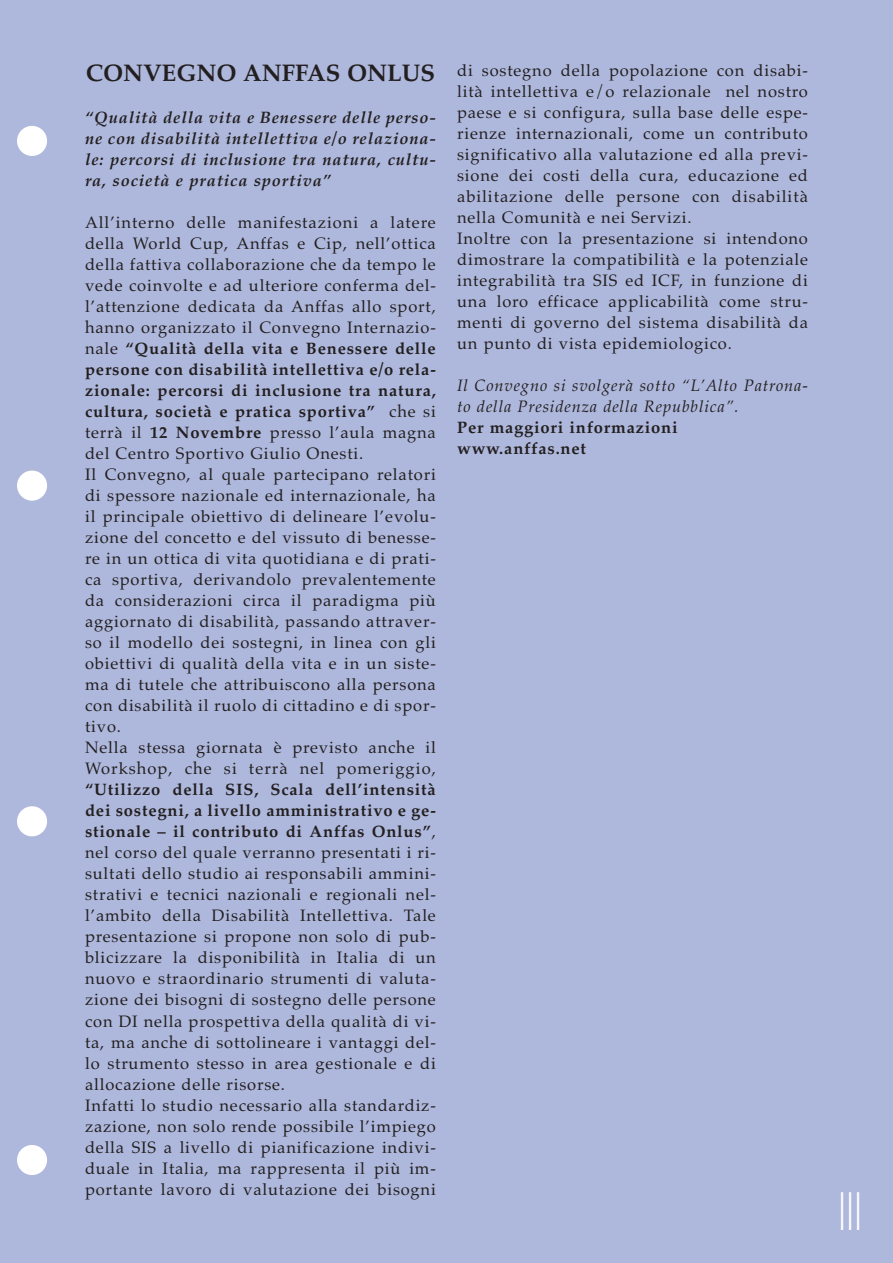
<style>
.page{position:relative;width:893px;height:1263px;background:#aeb8dc}
.page>*{position:absolute;margin:0;border:0;box-sizing:border-box;transform-origin:0 0}
.t1{font:300 54px "Bauhaus";color:#fff;scale:.9 1}
.t2{font:700 24px "Palatino";color:#231f20}
.t3{font:16.5px/21px "Palatino";letter-spacing:.05em;color:#231f20}
.t4{font:italic 700 16.5px/21px "Palatino";letter-spacing:.05em;color:#231f20;text-align:justify}
.t5{font:italic 16.5px/21px "Palatino";letter-spacing:.05em;color:#231f20}
.t6{font:700 16.5px/21px "Palatino";letter-spacing:.05em;color:#231f20}
.s1{font-weight:700}
</style>
<div class="page">
<div style="left:17px;top:126px;width:30px;height:30px;background:#fff;border-radius:50%"></div>
<div style="left:17px;top:471px;width:30px;height:30px;background:#fff;border-radius:50%"></div>
<div style="left:17px;top:806px;width:30px;height:30px;background:#fff;border-radius:50%"></div>
<div style="left:17px;top:1145px;width:30px;height:30px;background:#fff;border-radius:50%"></div>
<h2 class="t2" style="left:86px;top:59px;width:351px">CONVEGNO ANFFAS ONLUS</h2>
<p class="t4" style="left:85px;top:107px;width:352px">“Qualità della vita e Benessere delle perso&shy;ne con disabilità intellettiva e/o relaziona&shy;le: percorsi di inclusione tra natura, cultu&shy;ra, società e pratica sportiva”</p>
<p class="t3" style="left:85px;top:212px;width:352px">All’interno delle manifestazioni a latere della World Cup, Anffas e Cip, nell’ottica della fattiva collaborazione che da tempo le vede coinvolte e ad ulteriore conferma del&shy;l’attenzione dedicata da Anffas allo sport, hanno organizzato il Convegno Internazio&shy;nale <span class="s1">“Qualità della vita e Benessere delle persone con disabilità intellettiva e/o rela&shy;zionale: percorsi di inclusione tra natura, cultura, società e pratica sportiva”</span> che si terrà il <span class="s1">12 Novembre</span> presso l’aula magna del Centro Sportivo Giulio Onesti.<br>Il Convegno, al quale partecipano relatori di spessore nazionale ed internazionale, ha il principale obiettivo di delineare l’evolu&shy;zione del concetto e del vissuto di benesse&shy;re in un ottica di vita quotidiana e di prati&shy;ca sportiva, derivandolo prevalentemente da considerazioni circa il paradigma più aggiornato di disabilità, passando attraver&shy;so il modello dei sostegni, in linea con gli obiettivi di qualità della vita e in un siste&shy;ma di tutele che attribuiscono alla persona con disabilità il ruolo di cittadino e di spor&shy;tivo.<br>Nella stessa giornata è previsto anche il Workshop, che si terrà nel pomeriggio,</p>
<p class="t3" style="left:85px;top:779px;width:352px"><span class="s1">“Utilizzo della SIS, Scala dell’intensità dei sostegni, a livello amministrativo e ge&shy;stionale – il contributo di Anffas Onlus”</span>, nel corso del quale verranno presentati i ri&shy;sultati dello studio ai responsabili ammini&shy;strativi e tecnici nazionali e regionali nel&shy;l’ambito della Disabilità Intellettiva. Tale presentazione si propone non solo di pub&shy;blicizzare la disponibilità in Italia di un nuovo e straordinario strumenti di valuta&shy;zione dei bisogni di sostegno delle persone con DI nella prospettiva della qualità di vi&shy;ta, ma anche di sottolineare i vantaggi del&shy;lo strumento stesso in area gestionale e di allocazione delle risorse.<br>Infatti lo studio necessario alla standardiz&shy;zazione, non solo rende possibile l’impiego della SIS a livello di pianificazione indivi&shy;duale in Italia, ma rappresenta il più im&shy;portante lavoro di valutazione dei bisogni</p>
<p class="t3" style="left:457px;top:60px;width:352px">di sostegno della popolazione con disabi&shy;lità intellettiva e/o relazionale nel nostro paese e si configura, sulla base delle espe&shy;rienze internazionali, come un contributo significativo alla valutazione ed alla previ&shy;sione dei costi della cura, educazione ed abilitazione delle persone con disabilità nella Comunità e nei Servizi.<br>Inoltre con la presentazione si intendono dimostrare la compatibilità e la potenziale integrabilità tra SIS ed ICF, in funzione di una loro efficace applicabilità come stru&shy;menti di governo del sistema disabilità da un punto di vista epidemiologico.</p>
<p class="t5" style="left:457px;top:375px;width:352px">Il Convegno si svolgerà sotto “L’Alto Patrona&shy;to della Presidenza della Repubblica”.</p>
<p class="t6" style="left:457px;top:417px;width:222px">Per maggiori informazioni www.anffas.net</p>
<h1 class="t1" style="left:837px;top:1193px;width:31px">III</h1>
</div>
